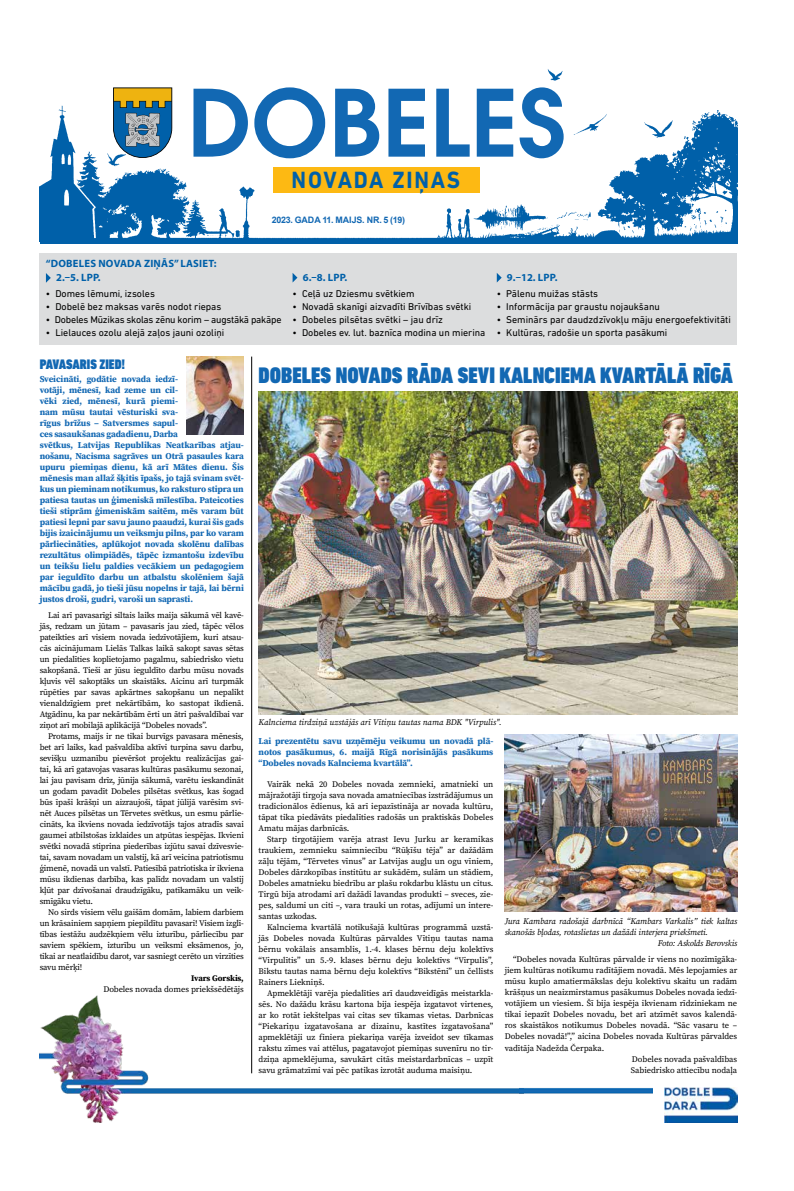
<style>
.page{position:relative;width:794px;height:1191px;background:#fff}
.page>*{position:absolute;margin:0;border:0;box-sizing:border-box;transform-origin:0 0}
.t1{font:700 91.9px "Avalanche";color:#1268b3}
.t2{font:700 23.9px "DIN Next LT Pro";letter-spacing:.08em;color:#0060a9;scale:.93 1}
.t3{font:900 condensed 22.9px "DIN Next LT Pro";color:#1268b3}
.t4{font:900 condensed 14px "DIN Next LT Pro";color:#1268b3}
.t5{font:700 10.6px "Myriad Pro";letter-spacing:.02em;color:#0060a9}
.t6{font:10px "DIN Next LT Pro";color:#000}
.t7{font:10px "DIN Next LT Pro";letter-spacing:-.02em;color:#000}
.t8{font:700 9px/11px "Source Serif Pro";letter-spacing:-.01em;color:#1268b3}
.t9{font:700 8.9px "Arial";letter-spacing:-.005em;color:#1268b3}
.t10{font:8.5px/11px "Source Serif Pro";letter-spacing:-.005em;color:#000;text-align:justify}
.t11{font:italic 8.5px "Source Serif Pro";letter-spacing:-.01em;color:#000}
.t12{font:700 8.5px "Source Serif Pro";letter-spacing:-.015em;color:#000}
</style>
<div class="page">
<div style="left:40px;top:253px;width:697px;height:91px;background:#dcddde"></div>
<svg style="left:46px;top:273px;width:5px;height:10px"></svg>
<svg style="left:292px;top:273px;width:5px;height:9px"></svg>
<svg style="left:497px;top:273px;width:4px;height:9px"></svg>
<img style="left:40px;top:69px;width:697px;height:170px">
<div style="left:273px;top:167px;width:207px;height:25px;background:#fdb913"></div>
<svg style="left:113px;top:87px;width:59px;height:71px;background:#6e8985"></svg>
<hr style="left:40px;top:239px;width:697px;height:4px;background:#0060a9">
<img style="left:40px;top:993px;width:479px;height:130px">
<img style="left:519px;top:1088px;width:134px;height:6px">
<img style="left:664px;top:1087px;width:73px;height:36px">
<img style="left:187px;top:356px;width:57px;height:78px">
<hr style="left:251px;top:356px;width:1px;height:717px;background:#000">
<img style="left:259px;top:391px;width:478px;height:323px">
<img style="left:505px;top:734px;width:232px;height:177px">
<h1 class="t1" style="left:187px;top:70px;width:380px">DOBELES</h1>
<h2 class="t2" style="left:292px;top:165px;width:183px">NOVADA ZIŅAS</h2>
<p class="t9" style="left:272px;top:214px;width:135px">2023. GADA 11. MAIJS. NR. 5 (19)</p>
<p class="t5" style="left:46px;top:257px;width:172px">“DOBELES NOVADA ZIŅĀS” LASIET:</p>
<p class="t5" style="left:56px;top:271px;width:46px">2.–5. LPP.</p>
<p class="t6" style="left:46px;top:288px;width:110px">• Domes lēmumi, izsoles</p>
<p class="t6" style="left:46px;top:301px;width:177px">• Dobelē bez maksas varēs nodot riepas</p>
<p class="t7" style="left:46px;top:314px;width:237px">• Dobeles Mūzikas skolas zēnu korim – augstākā pakāpe</p>
<p class="t6" style="left:46px;top:327px;width:180px">• Lielauces ozolu alejā zaļos jauni ozoliņi</p>
<p class="t5" style="left:303px;top:271px;width:46px">6.–8. LPP.</p>
<p class="t6" style="left:292px;top:288px;width:123px">• Ceļā uz Dziesmu svētkiem</p>
<p class="t6" style="left:292px;top:301px;width:180px">• Novadā skanīgi aizvadīti Brīvības svētki</p>
<p class="t6" style="left:292px;top:314px;width:152px">• Dobeles pilsētas svētki – jau drīz</p>
<p class="t6" style="left:292px;top:327px;width:194px">• Dobeles ev. lut. baznīca modina un mierina</p>
<p class="t5" style="left:507px;top:271px;width:52px">9.–12. LPP.</p>
<p class="t6" style="left:497px;top:288px;width:103px">• Pālenu muižas stāsts</p>
<p class="t6" style="left:497px;top:301px;width:164px">• Informācija par graustu nojaukšanu</p>
<p class="t6" style="left:497px;top:314px;width:236px">• Seminārs par daudzdzīvokļu māju energoefektivitāti</p>
<p class="t6" style="left:497px;top:327px;width:172px">• Kultūras, radošie un sporta pasākumi</p>
<h3 class="t4" style="left:40px;top:356px;width:87px">PAVASARIS ZIED!</h3>
<p class="t8" style="left:40px;top:373px;width:206px">Sveicināti, godātie novada iedzī-<br>votāji, mēnesī, kad zeme un cil-<br>vēki zied, mēnesī, kurā piemi-<br>nam mūsu tautai vēsturiski sva-<br>rīgus brīžus – Satversmes sapul-<br>ces sasaukšanas gadadienu, Darba<br>svētkus, Latvijas Republikas Neatkarības atjau&shy;nošanu, Nacisma sagrāves un Otrā pasaules kara upuru piemiņas dienu, kā arī Mātes dienu. Šis mēnesis man allaž šķitis īpašs, jo tajā svinam svēt&shy;kus un pieminam notikumus, ko raksturo stipra un patiesa tautas un ģimeniskā mīlestība. Pateicoties tieši stiprām ģimeniskām saitēm, mēs varam būt patiesi lepni par savu jauno paaudzi, kurai šis gads bijis izaicinājumu un veiksmju pilns, par ko varam pārliecināties, aplūkojot novada skolēnu dalības rezultātus olimpiādēs, tāpēc izmantošu izdevību un teikšu lielu paldies vecākiem un pedagogiem par ieguldīto darbu un atbalstu skolēniem šajā mācību gadā, jo tieši jūsu nopelns ir tajā, lai bērni justos droši, gudri, varoši un saprasti.</p>
<p class="t10" style="left:40px;top:610px;width:206px;text-indent:8px">Lai arī pavasarīgi siltais laiks maija sākumā vēl kavē&shy;jās, redzam un jūtam – pavasaris jau zied, tāpēc vēlos pateikties arī visiem novada iedzīvotājiem, kuri atsau&shy;cās aicinājumam Lielās Talkas laikā sakopt savas sētas un piedalīties koplietojamo pagalmu, sabiedrisko vietu sakopšanā. Tieši ar jūsu ieguldīto darbu mūsu novads kļuvis vēl sakoptāks un skaistāks. Aicinu arī turpmāk rūpēties par savas apkārtnes sakopšanu un nepalikt vienaldzīgiem pret nekārtībām, ko sastopat ikdienā.<br>Atgādinu, ka par nekārtībām ērti un ātri pašvaldībai var ziņot arī mobilajā aplikācijā “Dobeles novads”.</p>
<p class="t10" style="left:40px;top:731px;width:206px;text-indent:8px">Protams, maijs ir ne tikai burvīgs pavasara mēnesis, bet arī laiks, kad pašvaldība aktīvi turpina savu darbu, sevišķu uzmanību pievēršot projektu realizācijas gai&shy;tai, kā arī gatavojas vasaras kultūras pasākumu sezonai, lai jau pavisam drīz, jūnija sākumā, varētu ieskandināt un godam pavadīt Dobeles pilsētas svētkus, kas šogad būs īpaši krāšņi un aizraujoši, tāpat jūlijā varēsim svi&shy;nēt Auces pilsētas un Tērvetes svētkus, un esmu pārlie&shy;cināts, ka ikviens novada iedzīvotājs tajos atradīs savai gaumei atbilstošas izklaides un atpūtas iespējas. Ikvieni svētki novadā stiprina piederības izjūtu savai dzīvesvie&shy;tai, savam novadam un valstij, kā arī veicina patriotismu ģimenē, novadā un valstī. Patiesībā patriotiska ir ikviena mūsu ikdienas darbība, kas palīdz novadam un valstij kļūt par dzīvošanai draudzīgāku, patīkamāku un veik&shy;smīgāku vietu.</p>
<p class="t10" style="left:40px;top:907px;width:206px;text-indent:8px">No sirds visiem vēlu gaišām domām, labiem darbiem un krāsainiem sapņiem piepildītu pavasari! Visiem izglī&shy;tības iestāžu audzēkņiem vēlu izturību, pārliecību par saviem spēkiem, izturību un veiksmi eksāmenos, jo, tikai ar neatlaidību darot, var sasniegt cerēto un virzīties savu mērķi!</p>
<p class="t12" style="left:191px;top:972px;width:54px">Ivars Gorskis,</p>
<p class="t10" style="left:103px;top:984px;width:142px">Dobeles novada domes priekšsēdētājs</p>
<h3 class="t3" style="left:259px;top:362px;width:476px">DOBELES NOVADS RĀDA SEVI KALNCIEMA KVARTĀLĀ RĪGĀ</h3>
<p class="t11" style="left:259px;top:717px;width:244px">Kalnciema tirdziņā uzstājās arī Vītiņu tautas nama BDK "Virpulis".</p>
<p class="t8" style="left:259px;top:735px;width:236px;text-align:justify">Lai prezentētu savu uzņēmēju veikumu un novadā plā&shy;notos pasākumus, 6. maijā Rīgā norisinājās pasākums “Dobeles novads Kalnciema kvartālā”.</p>
<p class="t10" style="left:259px;top:778px;width:236px;text-indent:8px">Vairāk nekā 20 Dobeles novada zemnieki, amatnieki un mājražotāji tirgoja sava novada amatniecības izstrādājumus un tradicionālos ēdienus, kā arī iepazīstināja ar novada kultūru, tāpat tika piedāvāts piedalīties radošās un praktiskās Dobeles Amatu mājas darbnīcās.</p>
<p class="t10" style="left:259px;top:833px;width:236px;text-indent:8px">Starp tirgotājiem varēja atrast Ievu Jurku ar keramikas traukiem, zemnieku saimniecību “Rūķīšu tēja” ar dažādām zāļu tējām, “Tērvetes vīnus” ar Latvijas augļu un ogu vīniem, Dobeles dārzkopības institūtu ar sukādēm, sulām un stādiem, Dobeles amatnieku biedrību ar plašu rokdarbu klāstu un citus.<br>Tirgū bija atrodami arī dažādi lavandas produkti – sveces, zie&shy;pes, saldumi un citi –, vara trauki un rotas, adījumi un intere&shy;santas uzkodas.</p>
<p class="t10" style="left:259px;top:921px;width:236px;text-indent:9px">Kalnciema kvartālā notikušajā kultūras programmā uzstā&shy;jās Dobeles novada Kultūras pārvaldes Vītiņu tautas nama bērnu vokālais ansamblis, 1.-4. klases bērnu deju kolektīvs “Virpulītis” un 5.-9. klases bērnu deju kolektīvs “Virpulis”, Bikstu tautas nama bērnu deju kolektīvs “Bikstēni” un čellists Rainers Liekniņš.</p>
<p class="t10" style="left:259px;top:987px;width:236px;text-indent:9px">Apmeklētāji varēja piedalīties arī daudzveidīgās meistarkla&shy;sēs. No dažādu krāsu kartona bija iespēja izgatavot virtenes, ar ko rotāt iekštelpas vai citas sev tīkamas vietas. Darbnīcas “Piekariņu izgatavošana ar dizainu, kastītes izgatavošana” apmeklētāji uz finiera piekariņa varēja izveidot sev tīkamas rakstu zīmes vai attēlus, pagatavojot piemiņas suvenīru no tir&shy;dziņa apmeklējuma, savukārt citās meistardarbnīcas – uzpīt savu grāmatzīmi vai pēc patikas izrotāt auduma maisiņu.</p>
<p class="t11" style="left:505px;top:915px;width:234px">Jura Kambara radošajā darbnīcā “Kambars Varkalis” tiek kaltas</p>
<p class="t11" style="left:505px;top:926px;width:205px">skanošās bļodas, rotaslietas un dažādi interjera priekšmeti.</p>
<p class="t11" style="left:658px;top:937px;width:81px">Foto: Askolds Berovskis</p>
<p class="t10" style="left:513px;top:954px;width:225px">“Dobeles novada Kultūras pārvalde ir viens no nozīmīgāka-</p>
<p class="t10" style="left:505px;top:965px;width:234px">jiem kultūras notikumu radītājiem novadā. Mēs lepojamies ar</p>
<p class="t10" style="left:505px;top:976px;width:234px">mūsu kuplo amatiermākslas deju kolektīvu skaitu un radām</p>
<p class="t10" style="left:505px;top:987px;width:234px">krāšņus un neaizmirstamus pasākumus Dobeles novada iedzī-</p>
<p class="t10" style="left:505px;top:998px;width:234px">votājiem un viesiem. Šī bija iespēja ikvienam rīdziniekam ne</p>
<p class="t10" style="left:505px;top:1009px;width:234px">tikai iepazīt Dobeles novadu, bet arī atzīmēt savos kalendā-</p>
<p class="t10" style="left:505px;top:1020px;width:234px">ros skaistākos notikumus Dobeles novadā. “Sāc vasaru te –</p>
<p class="t10" style="left:505px;top:1031px;width:234px">Dobeles novadā!”,” aicina Dobeles novada Kultūras pārvaldes</p>
<p class="t10" style="left:505px;top:1042px;width:101px">vadītāja Nadežda Čerpaka.</p>
<p class="t10" style="left:632px;top:1053px;width:107px">Dobeles novada pašvaldības</p>
<p class="t10" style="left:631px;top:1064px;width:108px">Sabiedrisko attiecību nodaļa</p>
</div>
